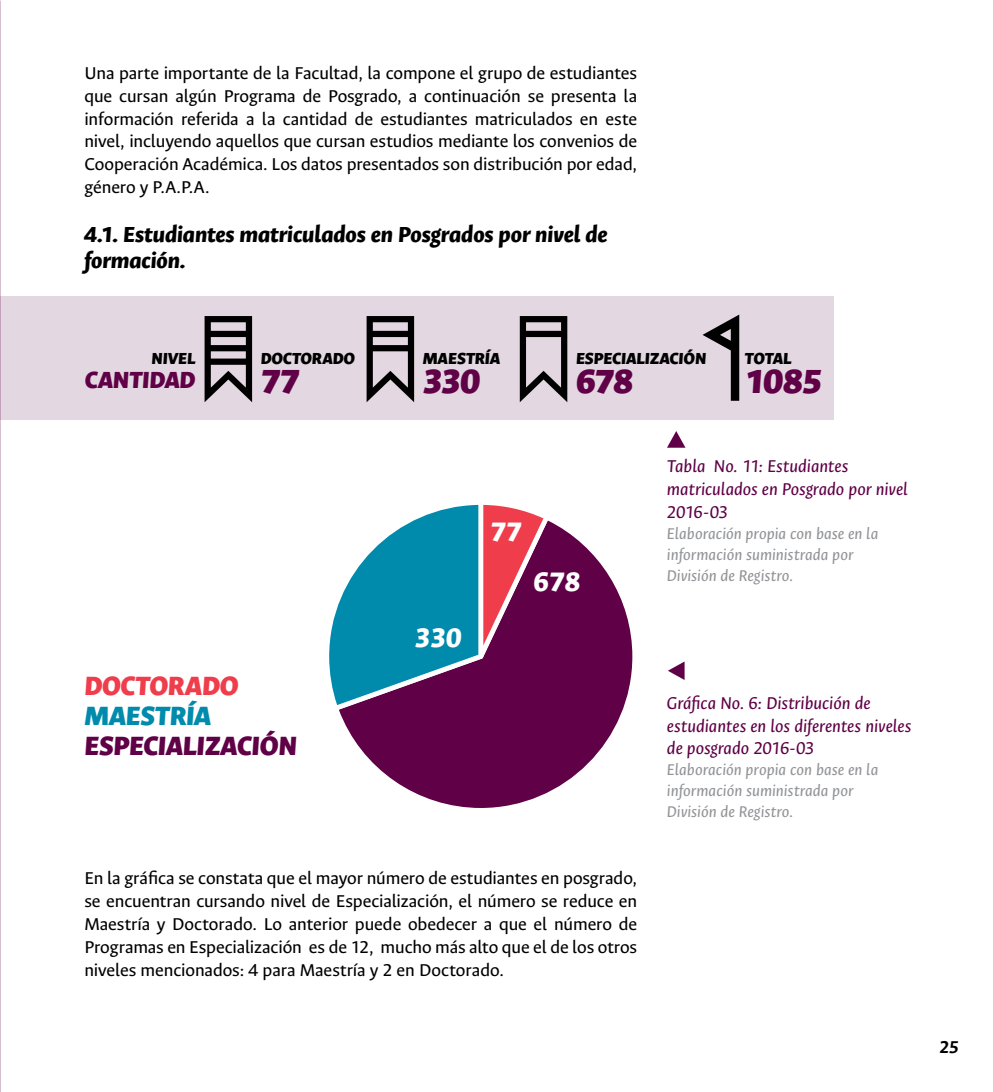
<style>
.page{position:relative;width:993px;height:1092px;background:#fff}
.page>*{position:absolute;margin:0;border:0;box-sizing:border-box;transform-origin:0 0}
.t1{font:italic 900 37.62px "Ancizar Sans";letter-spacing:-.025em;color:#600147}
.t2{font:italic 800 30.1px "Ancizar Sans";color:#fff}
.t3{font:italic 900 29.75px "Ancizar Sans";letter-spacing:-.015em;color:#600147}
.t4{font:italic 900 29.75px "Ancizar Sans";letter-spacing:-.01em;color:#ef3d4b}
.t5{font:italic 900 29.75px "Ancizar Sans";letter-spacing:-.01em;color:#008bac}
.t6{font:italic 900 26.25px "Ancizar Sans";letter-spacing:-.015em;color:#600147}
.t7{font:italic 800 24.5px/26.2px "Ancizar Sans";color:#000}
.t8{font:19.25px/22.8px "Ancizar Sans";letter-spacing:-.005em;color:#000;text-align:justify}
.t9{font:italic 19.25px/22.8px "Ancizar Sans";color:#600147}
.t10{font:italic 700 19.25px "Ancizar Sans";color:#000}
.t11{font:italic 900 18.03px "Ancizar Sans";letter-spacing:-.005em;color:#000}
.t12{font:italic 17.5px/21px "Ancizar Sans";color:#939598}
</style>
<div class="page">
<div style="left:0;top:296px;width:833px;height:124px;background:#e3d8e1"></div>
<svg style="left:702px;top:314px;width:37px;height:87px"></svg>
<svg style="left:339px;top:521px;width:294px;height:287px;fill:#600147"></svg>
<svg style="left:329px;top:504px;width:220px;height:206px"></svg>
<svg style="left:667px;top:431px;width:18px;height:16px"></svg>
<svg style="left:668px;top:662px;width:16px;height:18px"></svg>
<svg style="left:204px;top:316px;width:48px;height:86px"></svg>
<svg style="left:366px;top:316px;width:48px;height:86px"></svg>
<svg style="left:519px;top:316px;width:48px;height:86px"></svg>
<p class="t8" style="left:84px;top:62px;width:554px">Una parte importante de la Facultad, la compone el grupo de estudiantes que cursan algún Programa de Posgrado, a continuación se presenta la información referida a la cantidad de estudiantes matriculados en este nivel, incluyendo aquellos que cursan estudios mediante los convenios de Cooperación Académica. Los datos presentados son distribución por edad, género y P.A.P.A.</p>
<p class="t7" style="left:84px;top:221px;width:524px">4.1. Estudiantes matriculados en Posgrados por nivel de formación.</p>
<p class="t11" style="left:151px;top:347px;width:46px">NIVEL</p>
<h3 class="t6" style="left:85px;top:364px;width:112px">CANTIDAD</h3>
<p class="t11" style="left:261px;top:347px;width:96px">DOCTORADO</p>
<h1 class="t1" style="left:261px;top:358px;width:40px">77</h1>
<h3 class="t4" style="left:84px;top:667px;width:156px">DOCTORADO</h3>
<h3 class="t5" style="left:84px;top:697px;width:129px">MAESTRÍA</h3>
<h3 class="t3" style="left:84px;top:727px;width:214px">ESPECIALIZACIÓN</h3>
<p class="t11" style="left:422px;top:347px;width:79px">MAESTRÍA</p>
<h1 class="t1" style="left:422px;top:358px;width:59px">330</h1>
<p class="t11" style="left:576px;top:347px;width:132px">ESPECIALIZACIÓN</p>
<h1 class="t1" style="left:576px;top:358px;width:59px">678</h1>
<p class="t11" style="left:744px;top:347px;width:48px">TOTAL</p>
<h1 class="t1" style="left:744px;top:358px;width:79px">1085</h1>
<h2 class="t2" style="left:415px;top:620px;width:48px">330</h2>
<h2 class="t2" style="left:490px;top:513px;width:33px">77</h2>
<h2 class="t2" style="left:533px;top:563px;width:48px">678</h2>
<p class="t9" style="left:666px;top:455px;width:242px">Tabla No. 11: Estudiantes matriculados en Posgrado por nivel<br>2016-03</p>
<p class="t12" style="left:666px;top:523px;width:213px">Elaboración propia con base en la información suministrada por<br>División de Registro.</p>
<p class="t9" style="left:666px;top:691px;width:246px">Gráfica No. 6: Distribución de estudiantes en los diferentes niveles de posgrado 2016-03</p>
<p class="t12" style="left:666px;top:759px;width:213px">Elaboración propia con base en la información suministrada por<br>División de Registro.</p>
<p class="t8" style="left:84px;top:867px;width:554px">En la gráfica se constata que el mayor número de estudiantes en posgrado, se encuentran cursando nivel de Especialización, el número se reduce en Maestría y Doctorado. Lo anterior puede obedecer a que el número de Programas en Especialización es de 12, mucho más alto que el de los otros niveles mencionados: 4 para Maestría y 2 en Doctorado.</p>
<p class="t10" style="left:939px;top:1035px;width:21px">25</p>
</div>
